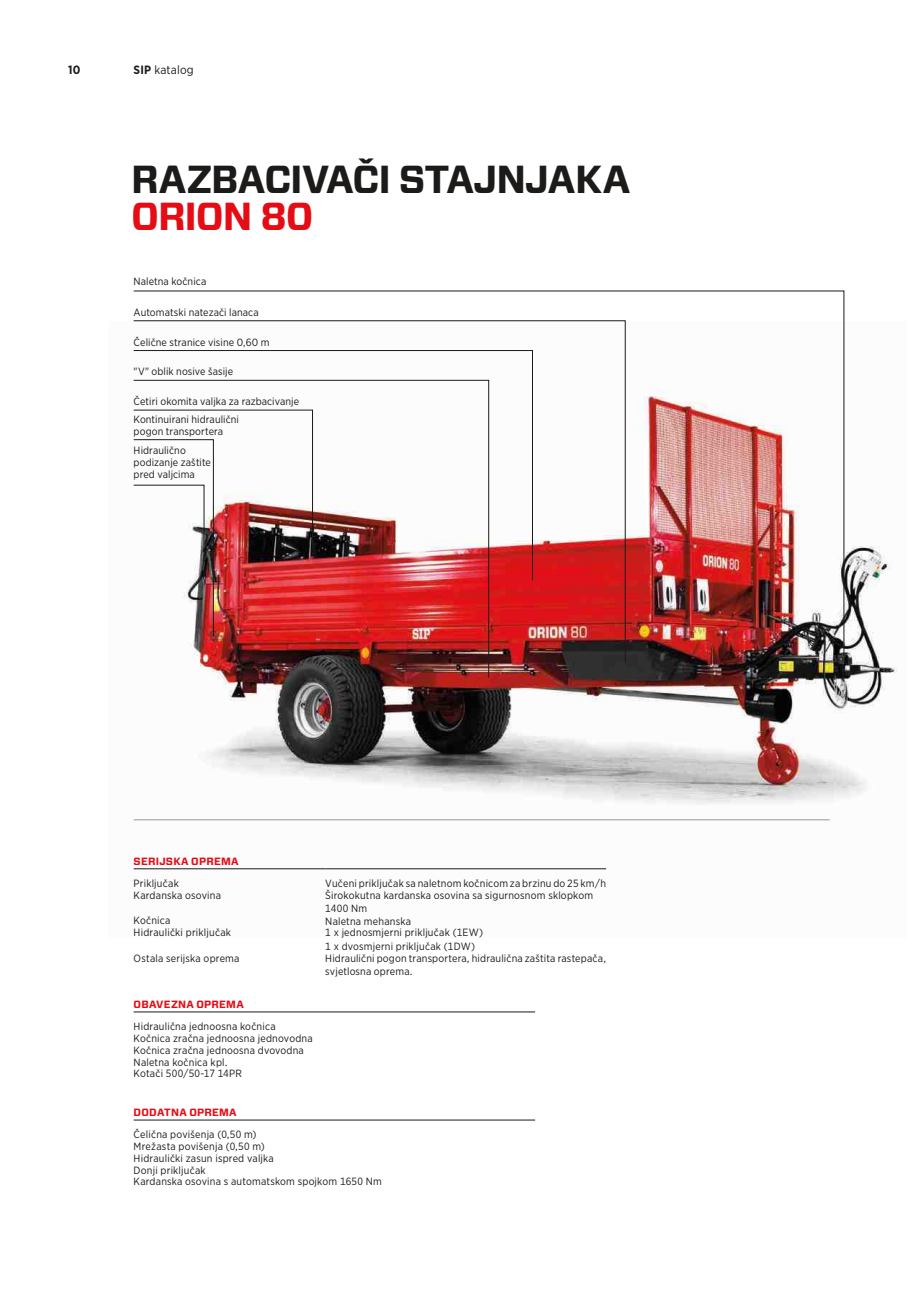
<style>
.page{position:relative;width:919px;height:1289px;background:#fff}
.page>*{position:absolute;margin:0;border:0;box-sizing:border-box;transform-origin:0 0}
.t1{font:700 39px "Forza";letter-spacing:-.025em;color:#1c1b1a}
.t2{font:700 39px "Forza";letter-spacing:-.03em;color:#e50d15}
.t3{font:12px "Gotham Narrow";letter-spacing:.015em;color:#1c1b1a}
.t4{font:700 12px "Gotham Narrow";color:#1c1b1a}
.t5{font:10.5px/11.7px "Gotham Narrow";letter-spacing:.015em;color:#1c1b1a}
.t6{font:700 10.5px "Forza";letter-spacing:.02em;color:#e50d15}
.s1{font-weight:700}
</style>
<div class="page">
<img style="left:133px;top:321px;width:764px;height:549px">
<hr style="left:134px;top:819px;width:695px;height:1px;background:#969898">
<img style="left:133px;top:290px;width:711px;height:366px">
<svg style="left:133px;top:320px;width:492px;height:343px"></svg>
<svg style="left:133px;top:350px;width:400px;height:230px"></svg>
<img style="left:133px;top:380px;width:356px;height:298px">
<img style="left:133px;top:410px;width:180px;height:226px">
<hr style="left:134px;top:868px;width:191px;height:1px;background:#1c1b1a">
<hr style="left:325px;top:868px;width:281px;height:1px;background:#1c1b1a">
<hr style="left:134px;top:1011px;width:401px;height:1px;background:#1c1b1a">
<hr style="left:134px;top:1119px;width:401px;height:1px;background:#1c1b1a">
<p class="t4" style="left:68px;top:62px;width:14px">10</p>
<p class="t3" style="left:134px;top:62px;width:62px"><span class="s1">SIP</span> katalog</p>
<h1 class="t1" style="left:131px;top:153px;width:501px">RAZBACIVAČI STAJNJAKA</h1>
<h1 class="t2" style="left:131px;top:191px;width:184px">ORION 80</h1>
<p class="t5" style="left:134px;top:276px;width:74px">Naletna kočnica</p>
<p class="t5" style="left:134px;top:306px;width:127px">Automatski natezači lanaca</p>
<p class="t5" style="left:134px;top:336px;width:137px">Čelične stranice visine 0,60 m</p>
<p class="t5" style="left:134px;top:365px;width:101px">"V" oblik nosive šasije</p>
<p class="t5" style="left:134px;top:392px;width:167px;line-height:17.5px">Četiri okomita valjka za razbacivanje<br>Kontinuirani hidraulični</p>
<p class="t5" style="left:134px;top:421px;width:91px;line-height:19.6px">pogon transportera<br>Hidraulično</p>
<p class="t5" style="left:134px;top:456px;width:79px">podizanje zaštite pred valjcima</p>
<p class="t6" style="left:134px;top:853px;width:106px">SERIJSKA OPREMA</p>
<p class="t5" style="left:134px;top:877px;width:47px">Priključak</p>
<p class="t5" style="left:325px;top:877px;width:282px">Vučeni priključak sa naletnom kočnicom za brzinu do 25 km/h</p>
<p class="t5" style="left:134px;top:889px;width:89px">Kardanska osovina</p>
<p class="t5" style="left:325px;top:888px;width:269px;line-height:13.5px">Širokokutna kardanska osovina sa sigurnosnom sklopkom<br>1400 Nm</p>
<p class="t5" style="left:134px;top:914px;width:38px">Kočnica</p>
<p class="t5" style="left:325px;top:914px;width:87px">Naletna mehanska</p>
<p class="t5" style="left:134px;top:926px;width:99px">Hidraulički priključak</p>
<p class="t5" style="left:325px;top:925px;width:159px;line-height:13.5px">1 x jednosmjerni priključak (1EW)<br>1 x dvosmjerni priključak (1DW)</p>
<p class="t5" style="left:134px;top:952px;width:107px">Ostala serijska oprema</p>
<p class="t5" style="left:325px;top:951px;width:282px;line-height:13.5px">Hidraulični pogon transportera, hidraulična zaštita rastepača, svjetlosna oprema.</p>
<p class="t6" style="left:134px;top:997px;width:112px">OBAVEZNA OPREMA</p>
<p class="t5" style="left:134px;top:1020px;width:180px">Hidraulična jednoosna kočnica<br>Kočnica zračna jednoosna jednovodna<br>Kočnica zračna jednoosna dvovodna<br>Naletna kočnica kpl.<br>Kotači 500/50-17 14PR</p>
<p class="t6" style="left:134px;top:1105px;width:105px">DODATNA OPREMA</p>
<p class="t5" style="left:134px;top:1128px;width:250px">Čelična povišenja (0,50 m)<br>Mrežasta povišenja (0,50 m)<br>Hidraulički zasun ispred valjka<br>Donji priključak<br>Kardanska osovina s automatskom spojkom 1650 Nm</p>
</div>
